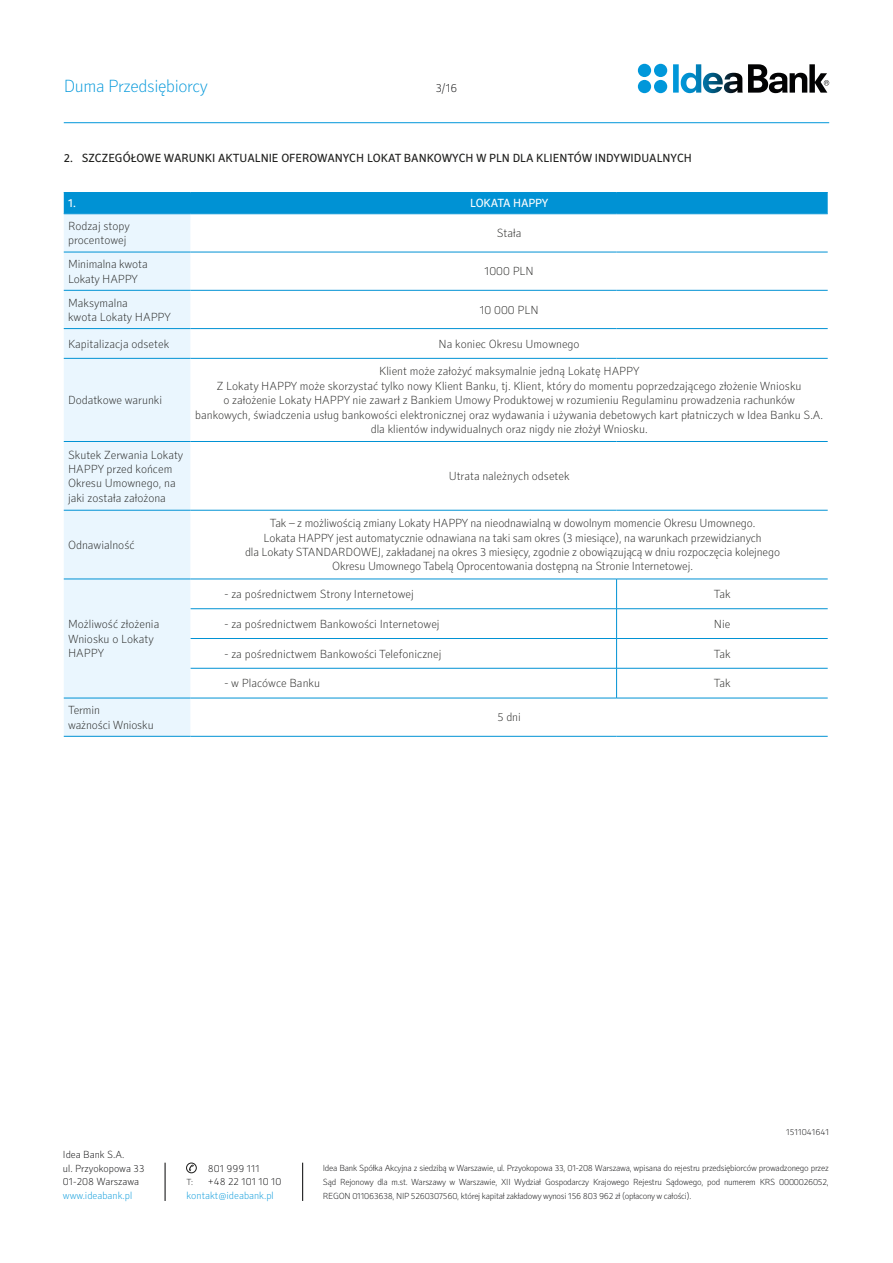
<style>
.page{position:relative;width:893px;height:1263px;background:#fff}
.page>*{position:absolute;margin:0;border:0;box-sizing:border-box;transform-origin:0 0}
.t1{font:100 18px "Secca";letter-spacing:-.02em;color:#0097da}
.t2{font:100 12px/14.4px "Secca";color:#1d1d1b}
.t3{font:12px "Secca";letter-spacing:-.005em;color:#1d1d1b}
.t4{font:12px "Secca";letter-spacing:-.05em;color:#fff}
.t5{font:100 12px "Secca";color:#020203}
.t6{font:100 10.5px/13.5px "Secca";color:#020203}
.t7{font:100 10.5px "Secca";color:#0097da}
.t8{font:100 9px/13.8px "Secca";letter-spacing:-.025em;color:#020203;text-align:justify}
</style>
<div class="page">
<hr style="left:64px;top:122px;width:765px;height:1px;background:#0097da">
<svg style="left:638px;top:64px;width:29px;height:29px"></svg>
<svg style="left:673px;top:64px;width:156px;height:29px"></svg>
<hr style="left:165px;top:1163px;width:1px;height:38px;background:#020203">
<hr style="left:302px;top:1163px;width:1px;height:38px;background:#020203">
<svg style="left:188px;top:1165px;width:6px;height:6px"></svg>
<div style="left:186px;top:1163px;width:10px;height:10px;border:1px solid #1d1d1c;border-radius:50%"></div>
<div style="left:64px;top:193px;width:764px;height:20px;background:#0092d4"></div>
<div style="left:64px;top:214px;width:127px;height:522px;background:#eaf6fe"></div>
<svg style="left:191px;top:214px;width:637px;height:522px"></svg>
<hr style="left:64px;top:252px;width:127px;height:1px;background:#0092d4">
<hr style="left:64px;top:290px;width:127px;height:1px;background:#0092d4">
<hr style="left:64px;top:328px;width:127px;height:1px;background:#0092d4">
<hr style="left:64px;top:358px;width:127px;height:1px;background:#0092d4">
<hr style="left:64px;top:441px;width:127px;height:1px;background:#0092d4">
<hr style="left:64px;top:510px;width:127px;height:1px;background:#0092d4">
<hr style="left:64px;top:579px;width:127px;height:1px;background:#0092d4">
<hr style="left:64px;top:698px;width:127px;height:1px;background:#0092d4">
<hr style="left:191px;top:608px;width:426px;height:1px;background:#0092d4">
<hr style="left:191px;top:638px;width:426px;height:1px;background:#0092d4">
<hr style="left:191px;top:668px;width:426px;height:1px;background:#0092d4">
<hr style="left:64px;top:736px;width:127px;height:1px;background:#0092d4">
<hr style="left:64px;top:192px;width:127px;height:1px;background:#0092d4">
<hr style="left:64px;top:213px;width:127px;height:1px;background:#0092d4">
<hr style="left:191px;top:192px;width:426px;height:1px;background:#0092d4">
<hr style="left:617px;top:192px;width:211px;height:1px;background:#0092d4">
<hr style="left:191px;top:213px;width:426px;height:1px;background:#0092d4">
<hr style="left:617px;top:213px;width:211px;height:1px;background:#0092d4">
<hr style="left:191px;top:252px;width:426px;height:1px;background:#0092d4">
<hr style="left:617px;top:252px;width:211px;height:1px;background:#0092d4">
<hr style="left:191px;top:290px;width:426px;height:1px;background:#0092d4">
<hr style="left:617px;top:290px;width:211px;height:1px;background:#0092d4">
<hr style="left:191px;top:328px;width:426px;height:1px;background:#0092d4">
<hr style="left:617px;top:328px;width:211px;height:1px;background:#0092d4">
<hr style="left:191px;top:358px;width:426px;height:1px;background:#0092d4">
<hr style="left:617px;top:358px;width:211px;height:1px;background:#0092d4">
<hr style="left:191px;top:441px;width:426px;height:1px;background:#0092d4">
<hr style="left:617px;top:441px;width:211px;height:1px;background:#0092d4">
<hr style="left:191px;top:510px;width:426px;height:1px;background:#0092d4">
<hr style="left:617px;top:510px;width:211px;height:1px;background:#0092d4">
<hr style="left:191px;top:579px;width:426px;height:1px;background:#0092d4">
<hr style="left:617px;top:579px;width:211px;height:1px;background:#0092d4">
<hr style="left:617px;top:608px;width:211px;height:1px;background:#0092d4">
<hr style="left:617px;top:638px;width:211px;height:1px;background:#0092d4">
<svg style="left:616px;top:579px;width:1px;height:89px"></svg>
<hr style="left:617px;top:668px;width:211px;height:1px;background:#0092d4">
<hr style="left:616px;top:668px;width:1px;height:30px;background:#0092d4">
<hr style="left:191px;top:698px;width:426px;height:1px;background:#0092d4">
<hr style="left:617px;top:698px;width:211px;height:1px;background:#0092d4">
<hr style="left:191px;top:736px;width:426px;height:1px;background:#0092d4">
<hr style="left:617px;top:736px;width:211px;height:1px;background:#0092d4">
<h1 class="t1" style="left:64px;top:76px;width:146px">Duma Przedsiębiorcy</h1>
<p class="t5" style="left:436px;top:81px;width:23px">3/16</p>
<p class="t3" style="left:64px;top:151px;width:110px">2. SZCZEGÓŁOWE WAR</p>
<p class="t3" style="left:189px;top:151px;width:79px">UNKI AKTUALNIE</p>
<p class="t3" style="left:281px;top:151px;width:46px">OFEROWAN</p>
<p class="t3" style="left:343px;top:151px;width:214px">YCH LOKAT BAN KOWYCH W PLN DLA KLIENT</p>
<p class="t3" style="left:574px;top:151px;width:120px">ÓW IN DYWI DUALNYCH</p>
<p class="t4" style="left:68px;top:197px;width:9px">1.</p>
<p class="t4" style="left:470px;top:197px;width:80px">LOKATA HAPPY</p>
<p class="t2" style="left:68px;top:219px;width:63px">Rodzaj stopy procentowej</p>
<p class="t2" style="left:497px;top:226px;width:26px">Stała</p>
<p class="t2" style="left:68px;top:257px;width:81px">Minimalna kwota<br>Lokaty HAPPY</p>
<p class="t2" style="left:484px;top:265px;width:51px">1000 PLN</p>
<p class="t2" style="left:68px;top:296px;width:104px">Maksymalna<br>kwota Lokaty HAPPY</p>
<p class="t2" style="left:480px;top:303px;width:60px">10 000 PLN</p>
<p class="t2" style="left:68px;top:337px;width:103px">Kapitalizacja odsetek</p>
<p class="t2" style="left:439px;top:337px;width:143px">Na koniec Okresu Umownego</p>
<p class="t2" style="left:68px;top:393px;width:96px">Dodatkowe warunki</p>
<p class="t2" style="left:68px;top:448px;width:117px">Skutek Zerwania Lokaty<br>HAPPY przed końcem<br>Okresu Umownego, na jaki została założona</p>
<p class="t2" style="left:68px;top:538px;width:68px">Odnawialność</p>
<p class="t2" style="left:68px;top:617px;width:93px">Możliwość złożenia<br>Wniosku o Lokaty<br>HAPPY</p>
<p class="t2" style="left:195px;top:365px;width:629px;text-align:center">Klient może założyć maksymalnie jedną Lokatę HAPPY<br>Z Lokaty HAPPY może skorzystać tylko nowy Klient Banku, tj. Klient, który do momentu poprzedzającego złożenie Wniosku<br>o założenie Lokaty HAPPY nie zawarł z Bankiem Umowy Produktowej w rozumieniu Regulaminu prowadzenia rachunków bankowych, świadczenia usług bankowości elektronicznej oraz wydawania i używania debetowych kart płatniczych w Idea Banku S.A. dla klientów indywidualnych oraz nigdy nie złożył Wniosku.</p>
<p class="t2" style="left:449px;top:469px;width:122px">Utrata należnych odsetek</p>
<p class="t2" style="left:245px;top:516px;width:536px;text-align:center">Tak – z możliwością zmiany Lokaty HAPPY na nieodnawialną w dowolnym momencie Okresu Umownego.<br>Lokata HAPPY jest automatycznie odnawiana na taki sam okres (3 miesiące), na warunkach przewidzianych<br>dla Lokaty STANDARDOWEJ, zakładanej na okres 3 miesięcy, zgodnie z obowiązującą w dniu rozpoczęcia kolejnego Okresu Umownego Tabelą Oprocentowania dostępną na Stronie Internetowej.</p>
<p class="t2" style="left:225px;top:587px;width:191px">- za pośrednictwem Strony Internetowej</p>
<p class="t2" style="left:714px;top:587px;width:18px">Tak</p>
<p class="t2" style="left:225px;top:617px;width:217px">- za pośrednictwem Bankowości Internetowej</p>
<p class="t2" style="left:714px;top:617px;width:18px">Nie</p>
<p class="t2" style="left:225px;top:647px;width:218px">- za pośrednictwem Bankowości Telefonicznej</p>
<p class="t2" style="left:714px;top:647px;width:18px">Tak</p>
<p class="t2" style="left:225px;top:677px;width:97px">- w Placówce Banku</p>
<p class="t2" style="left:714px;top:677px;width:18px">Tak</p>
<p class="t2" style="left:68px;top:703px;width:87px">Termin<br>ważności Wniosku</p>
<p class="t2" style="left:497px;top:711px;width:25px">5 dni</p>
<p class="t8" style="left:786px;top:1126px;width:44px">1511041641</p>
<p class="t6" style="left:63px;top:1148px;width:83px">Idea Bank S.A.<br>ul. Przyokopowa 33<br>01-208 Warszawa</p>
<p class="t7" style="left:63px;top:1189px;width:71px">www.ideabank.pl</p>
<p class="t6" style="left:208px;top:1161px;width:54px">801 999 111</p>
<p class="t8" style="left:187px;top:1175px;width:8px">T:</p>
<p class="t6" style="left:208px;top:1175px;width:75px">+48 22 101 10 10</p>
<p class="t7" style="left:187px;top:1189px;width:89px">kontakt@ideabank.pl</p>
<p class="t8" style="left:323px;top:1162px;width:507px">Idea Bank Spółka Akcyjna z siedzibą w Warszawie, ul. Przyokopowa 33, 01-208 Warszawa, wpisana do rejestru przedsiębiorców prowadzonego przez Sąd Rejonowy dla m.st. Warszawy w Warszawie, XII Wydział Gospodarczy Krajowego Rejestru Sądowego, pod numerem KRS 0000026052, REGON 011063638, NIP 5260307560, której kapitał zakładowy wynosi 156 803 962 zł (opłacony w całości).</p>
</div>
